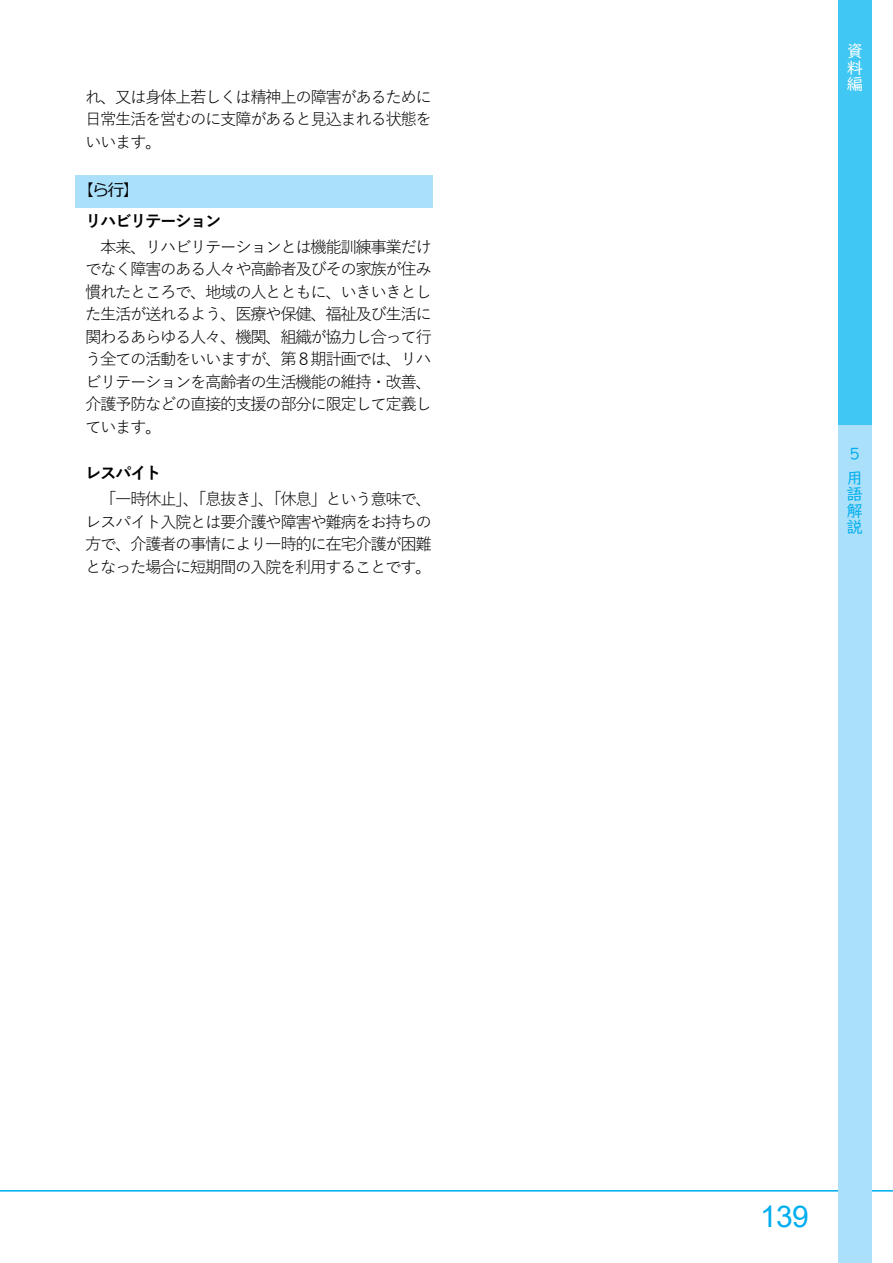
<style>
.page{position:relative;width:893px;height:1263px;background:#fff}
.page>*{position:absolute;margin:0;border:0;box-sizing:border-box;transform-origin:0 0}
.t1{font:30px "Arial";color:#00aeef}
.t2{font:16.5px/22.5px "Yu Gothic";letter-spacing:-.085em;color:#000;text-align:justify}
.t3{font:700 16.5px "Yu Gothic";letter-spacing:-.085em;color:#000}
.t4{font:16.5px/16.5px "UD Digi Kyokasho NK R";color:#00aeef}
.t5{font:16.5px "Meiryo";color:#000}
.t6{font:16.5px/16.5px "UD Digi Kyokasho NK R";color:#fff;text-align:justify}
</style>
<div class="page">
<hr style="left:0;top:1190px;width:893px;height:1px;background:#00aeef">
<div style="left:838px;top:0;width:34px;height:425px;background:#40c7f4"></div>
<div style="left:838px;top:425px;width:34px;height:838px;background:#aae0f9"></div>
<div style="left:75px;top:175px;width:358px;height:32px;background:#aae0f9"></div>
<p class="t2" style="left:85px;top:86px;width:348px">れ、⼜は⾝体上若しくは精神上の障害があるために⽇常⽣活を営むのに⽀障があると⾒込まれる状態をいいます。</p>
<p class="t5" style="left:78px;top:179px;width:63px">【ら⾏】</p>
<p class="t3" style="left:85px;top:212px;width:138px">リハビリテーション</p>
<p class="t2" style="left:85px;top:236px;width:348px;text-indent:15px">本来、リハビリテーションとは機能訓練事業だけでなく障害のある⼈々や⾼齢者及びその家族が住み慣れたところで、地域の⼈とともに、いきいきとした⽣活が送れるよう、医療や保健、福祉及び⽣活に関わるあらゆる⼈々、機関、組織が協⼒し合って⾏う全ての活動をいいますが、第８期計画では、リハビリテーションを⾼齢者の⽣活機能の維持・改善、介護予防などの直接的⽀援の部分に限定して定義しています。</p>
<p class="t3" style="left:85px;top:465px;width:78px">レスパイト</p>
<p class="t2" style="left:85px;top:489px;width:348px;text-indent:15px">「⼀時休⽌」、「息抜き」、「休息」という意味で、レスパイト⼊院とは要介護や障害や難病をお持ちの⽅で、介護者の事情により⼀時的に在宅介護が困難となった場合に短期間の⼊院を利⽤することです。</p>
<p class="t6" style="left:847px;top:44px;width:18px">資料編</p>
<p class="t4" style="left:846px;top:445px;width:18px;line-height:22.4px">５用</p>
<p class="t4" style="left:846px;top:487px;width:18px;text-align:justify">語解説</p>
<h1 class="t1" style="left:760px;top:1200px;width:50px">139</h1>
</div>
